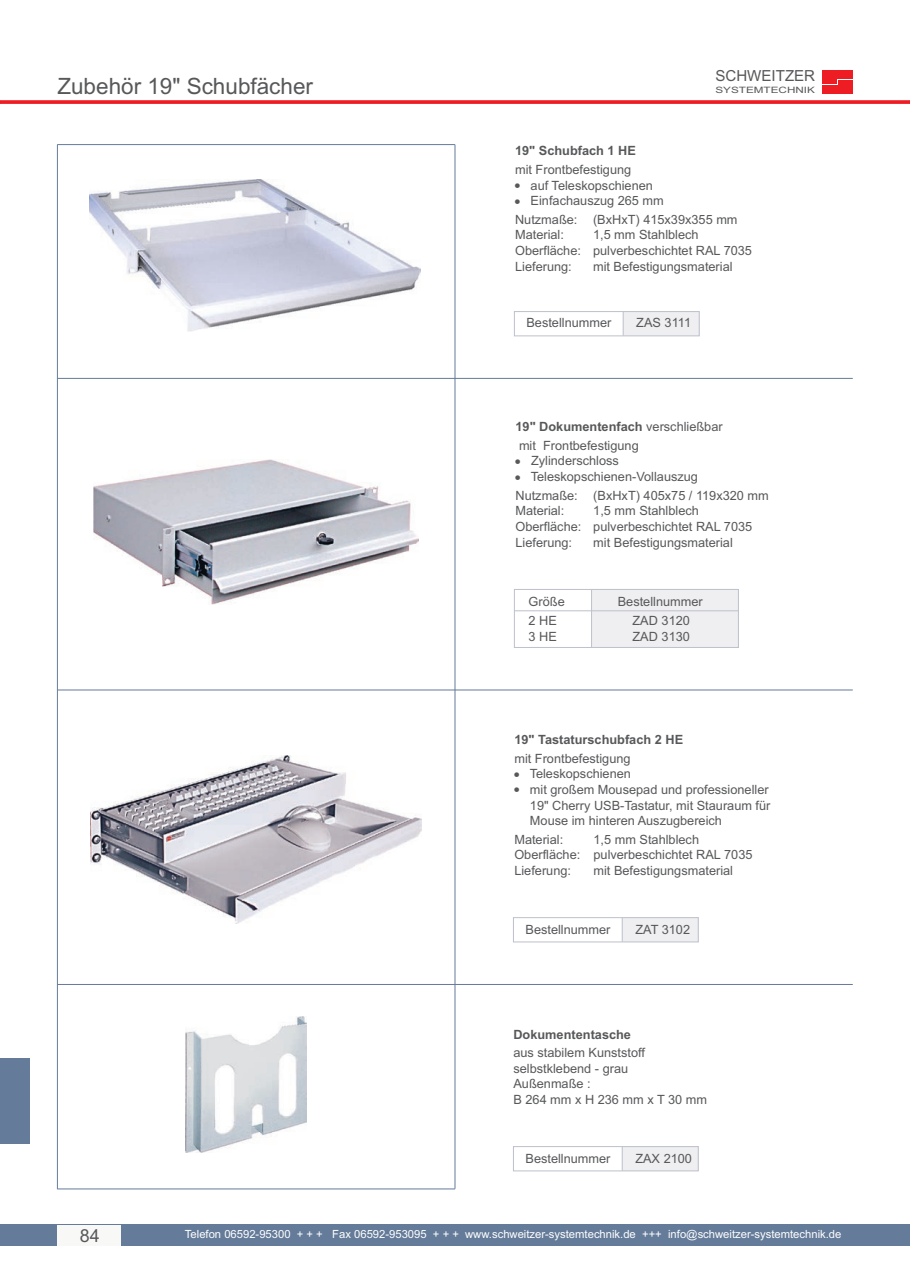
<style>
.page{position:relative;width:910px;height:1280px;background:#fff}
.page>*{position:absolute;margin:0;border:0;box-sizing:border-box;transform-origin:0 0}
.t1{font:22.5px "Arial";color:#57585a}
.t2{font:18px "Arial";color:#57585a}
.t3{font:15.3px "Arial";color:#57585a}
.t4{font:12.75px/15.6px "Arial";color:#57585a}
.t5{font:700 12.75px "Arial";color:#57585a}
.t6{font:11.25px "Arial";color:#fff}
.t7{font:8.7px "Arial";color:#57585a;scale:1.34 1}
.s1{font-weight:700}
</style>
<div class="page">
<div style="left:0;top:1225px;width:910px;height:21px;background:#647b99"></div>
<div style="left:57px;top:1225px;width:64px;height:21px;background:#f8f8f7"></div>
<hr style="left:0;top:101px;width:910px;height:2px;background:#ee1d23">
<div style="left:822px;top:85px;width:31px;height:8px;background:#ee1d23"></div>
<div style="left:822px;top:70px;width:31px;height:8px;background:#ee1d23"></div>
<div style="left:822px;top:78px;width:15px;height:6px;background:#ee1d23"></div>
<div style="left:838px;top:80px;width:15px;height:5px;background:#ee1d23"></div>
<div style="left:592px;top:589px;width:146px;height:58px;background:#efeff2"></div>
<div style="left:514px;top:589px;width:225px;height:59px;border:1px solid #bdc1cb"></div>
<hr style="left:514px;top:610px;width:224px;height:1px;background:#bdc1cb">
<hr style="left:591px;top:590px;width:1px;height:58px;background:#bdc1cb">
<div style="left:623px;top:312px;width:76px;height:24px;background:#efeff2"></div>
<div style="left:514px;top:311px;width:186px;height:25px;border:1px solid #bdc1cb"></div>
<svg style="left:623px;top:312px;width:1px;height:24px"></svg>
<div style="left:622px;top:918px;width:76px;height:24px;background:#efeff2"></div>
<div style="left:513px;top:917px;width:186px;height:25px;border:1px solid #bdc1cb"></div>
<svg style="left:622px;top:918px;width:1px;height:24px"></svg>
<hr style="left:57px;top:144px;width:398px;height:1px;background:#647b99">
<hr style="left:57px;top:690px;width:796px;height:1px;background:#647b99">
<hr style="left:57px;top:378px;width:796px;height:1px;background:#647b99">
<hr style="left:57px;top:1188px;width:398px;height:1px;background:#647b99">
<hr style="left:455px;top:145px;width:1px;height:1044px;background:#647b99">
<hr style="left:57px;top:145px;width:1px;height:1044px;background:#647b99">
<img style="left:90px;top:756px;width:332px;height:167px">
<img style="left:93px;top:460px;width:326px;height:144px">
<img style="left:89px;top:179px;width:332px;height:153px">
<div style="left:0;top:1059px;width:30px;height:85px;background:#647b99"></div>
<img style="left:185px;top:1016px;width:121px;height:136px">
<hr style="left:57px;top:984px;width:796px;height:1px;background:#647b99">
<div style="left:622px;top:1146px;width:76px;height:25px;background:#efeff2"></div>
<div style="left:513px;top:1146px;width:186px;height:25px;border:1px solid #bdc1cb"></div>
<svg style="left:622px;top:1146px;width:1px;height:25px"></svg>
<h1 class="t1" style="left:57px;top:77px;width:257px">Zubehör 19" Schubfächer</h1>
<p class="t3" style="left:715px;top:70px;width:101px">SCHWEITZER</p>
<p class="t7" style="left:715px;top:87px;width:76px">SYSTEMTECHNIK</p>
<p class="t5" style="left:515px;top:146px;width:122px">19" Schubfach 1 HE</p>
<p class="t4" style="left:531px;top:163px;width:135px;text-indent:-16px">mit Frontbefestigung<br>auf Teleskopschienen<br>Einfachauszug 265 mm</p>
<p class="t4" style="left:515px;top:213px;width:224px">Nutzmaße: (BxHxT) 415x39x355 mm<br>Material:</p>
<p class="t4" style="left:515px;top:228px;width:238px;text-indent:78px">1,5 mm Stahlblech<br>Oberfläche: pulverbeschichtet RAL 7035<br>Lieferung:</p>
<p class="t4" style="left:593px;top:260px;width:141px">mit Befestigungsmaterial</p>
<p class="t4" style="left:526px;top:316px;width:87px">Bestellnummer</p>
<p class="t4" style="left:636px;top:316px;width:56px">ZAS 3111</p>
<p class="t4" style="left:515px;top:419px;width:209px;line-height:18.5px"><span class="s1">19" Dokumentenfach</span> verschließbar mit Frontbefestigung</p>
<p class="t4" style="left:531px;top:454px;width:169px">Zylinderschloss<br>Teleskopschienen-Vollauszug</p>
<p class="t4" style="left:515px;top:488px;width:255px">Nutzmaße: (BxHxT) 405x75 / 119x320 mm<br>Material:</p>
<p class="t4" style="left:515px;top:504px;width:238px;text-indent:78px">1,5 mm Stahlblech<br>Oberfläche: pulverbeschichtet RAL 7035<br>Lieferung:</p>
<p class="t4" style="left:593px;top:535px;width:141px">mit Befestigungsmaterial</p>
<p class="t4" style="left:529px;top:595px;width:38px">Größe</p>
<p class="t4" style="left:618px;top:595px;width:87px">Bestellnummer</p>
<p class="t4" style="left:529px;top:614px;width:30px">2 HE</p>
<p class="t4" style="left:632px;top:614px;width:59px">ZAD 3120</p>
<p class="t4" style="left:529px;top:629px;width:30px">3 HE</p>
<p class="t4" style="left:632px;top:629px;width:59px">ZAD 3130</p>
<p class="t5" style="left:514px;top:735px;width:170px">19" Tastaturschubfach 2 HE</p>
<p class="t4" style="left:530px;top:751px;width:242px;text-indent:-15px">mit Frontbefestigung<br>Teleskopschienen<br>mit großem Mousepad und professioneller<br>19" Cherry USB-Tastatur, mit Stauraum für<br>Mouse im hinteren Auszugbereich</p>
<p class="t4" style="left:514px;top:833px;width:50px">Material:</p>
<p class="t4" style="left:514px;top:833px;width:240px;text-indent:79px">1,5 mm Stahlblech<br>Oberfläche: pulverbeschichtet RAL 7035<br>Lieferung:</p>
<p class="t4" style="left:593px;top:864px;width:141px">mit Befestigungsmaterial</p>
<p class="t4" style="left:525px;top:923px;width:87px">Bestellnummer</p>
<p class="t4" style="left:635px;top:923px;width:56px">ZAT 3102</p>
<p class="t5" style="left:513px;top:1029px;width:119px">Dokumententasche</p>
<p class="t4" style="left:513px;top:1046px;width:195px">aus stabilem Kunststoff selbstklebend - grau<br>Außenmaße :<br>B 264 mm x H 236 mm x T 30 mm</p>
<p class="t4" style="left:525px;top:1152px;width:87px">Bestellnummer</p>
<p class="t4" style="left:635px;top:1152px;width:58px">ZAX 2100</p>
<h2 class="t2" style="left:80px;top:1228px;width:21px">84</h2>
<p class="t6" style="left:185px;top:1230px;width:658px">Telefon 06592-95300 + + + Fax 06592-953095 + + + www.schweitzer-systemtechnik.de +++ info@schweitzer-systemtechnik.de</p>
</div>
